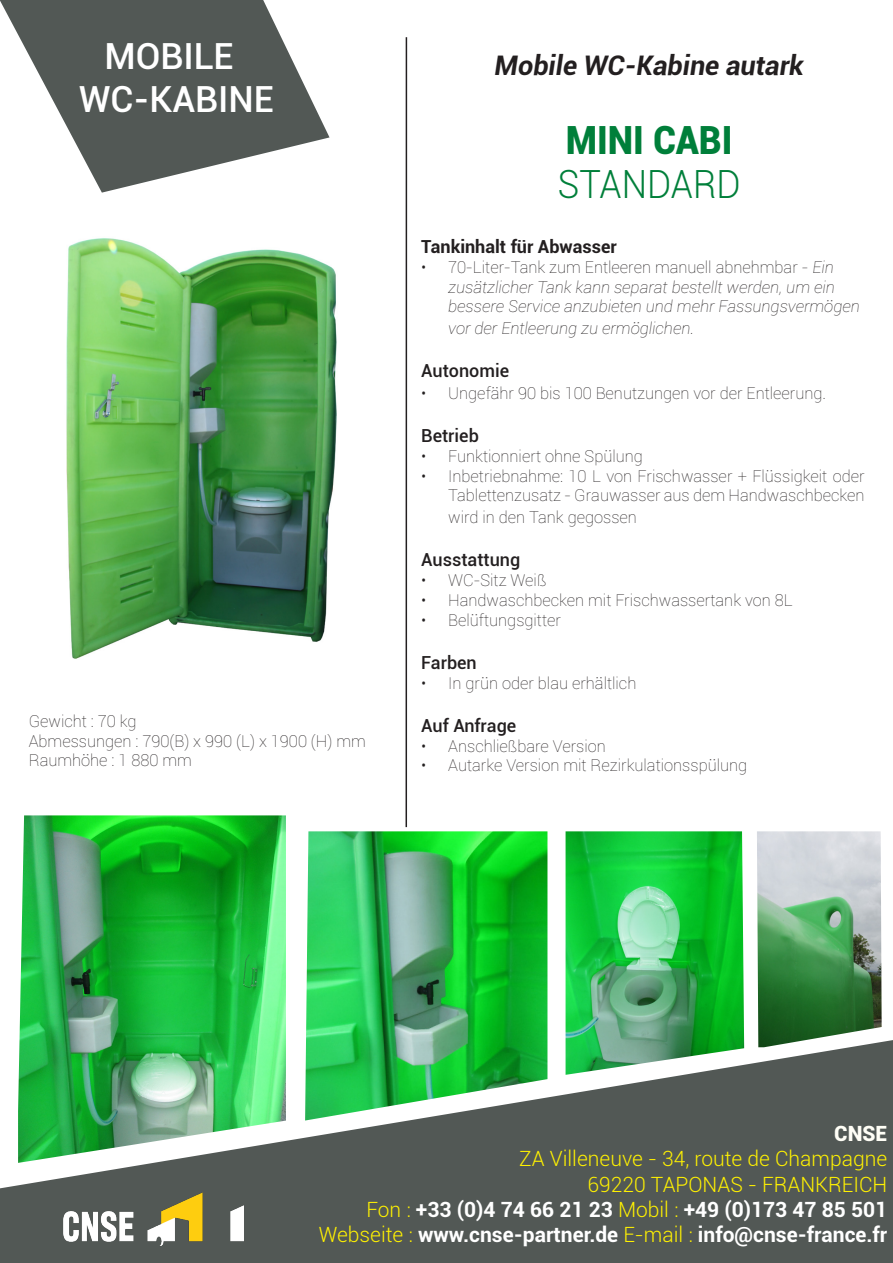
<style>
.page{position:relative;width:893px;height:1263px;background:#fff}
.page>*{position:absolute;margin:0;border:0;box-sizing:border-box;transform-origin:0 0}
.t1{font:900 38.85px "Roboto";color:#007f3a;scale:.93 1}
.t2{font:300 38.85px "Roboto";color:#007f3a;scale:.93 1}
.t3{font:500 36px "Roboto";color:#fff}
.t4{font:italic 700 27px "Roboto";color:#231f20}
.t5{font:700 21px "Roboto";color:#fff}
.t6{font:300 21px "Roboto";color:#fff101}
.t7{font:900 21px "Roboto";color:#fffef6}
.t8{font:500 18px "Roboto";color:#231f20}
.t9{font:700 18px "Roboto";color:#231f20}
.t10{font:100 16.5px/19.8px "Roboto";color:#231f20;text-align:right}
.t11{font:italic 100 16.5px/19.8px "Roboto";color:#231f20}
.s1{font-style:normal}
.s2{font-weight:300;color:#fff101}
</style>
<div class="page">
<svg style="left:0;top:0;width:330px;height:193px;fill:#525855"></svg>
<svg style="left:0;top:1040px;width:893px;height:223px;fill:#525855"></svg>
<hr style="left:405px;top:37px;width:2px;height:790px;background:#231f20">
<img style="left:18px;top:815px;width:268px;height:348px">
<img style="left:305px;top:831px;width:242px;height:289px">
<img style="left:566px;top:831px;width:178px;height:244px">
<img style="left:757px;top:831px;width:125px;height:216px">
<img style="left:66px;top:238px;width:271px;height:421px">
<img style="left:47px;top:1173px;width:208px;height:90px">
<p class="t3" style="left:104px;top:31px;width:131px">MOBILE</p>
<p class="t3" style="left:79px;top:74px;width:196px">WC-KABINE</p>
<p class="t10" style="left:29px;top:710px;width:109px">Gewicht : 70 kg</p>
<p class="t10" style="left:29px;top:730px;width:339px">Abmessungen : 790(B) x 990 (L) x 1900 (H) mm</p>
<p class="t10" style="left:29px;top:750px;width:165px">Raumhöhe : 1 880 mm</p>
<p class="t4" style="left:495px;top:46px;width:311px">Mobile WC-Kabine autark</p>
<p class="t1" style="left:566px;top:113px;width:181px">MINI CABI</p>
<p class="t2" style="left:558px;top:157px;width:198px">STANDARD</p>
<p class="t9" style="left:421px;top:234px;width:197px">Tankinhalt für Abwasser</p>
<p class="t11" style="left:448px;top:256px;width:413px;text-indent:-27px"><span class="s1">• 70-Liter-Tank zum Entleeren manuell abnehmbar -</span> Ein zusätzlicher Tank kann separat bestellt werden, um ein bessere Service anzubieten und mehr Fassungsvermögen</p>
<p class="t11" style="left:448px;top:318px;width:247px">vor der Entleerung zu ermöglichen.</p>
<p class="t8" style="left:421px;top:358px;width:89px">Autonomie</p>
<p class="t10" style="left:421px;top:382px;width:406px">• Ungefähr 90 bis 100 Benutzungen vor der Entleerung.</p>
<p class="t8" style="left:421px;top:423px;width:59px">Betrieb</p>
<p class="t10" style="left:421px;top:445px;width:223px">• Funktionniert ohne Spülung</p>
<p class="t10" style="left:421px;top:465px;width:445px">• Inbetriebnahme: 10 L von Frischwasser + Flüssigkeit oder<br>Tablettenzusatz - Grauwasser aus dem Handwaschbecken</p>
<p class="t10" style="left:448px;top:507px;width:190px">wird in den Tank gegossen</p>
<p class="t8" style="left:421px;top:547px;width:101px">Ausstattung</p>
<p class="t10" style="left:421px;top:570px;width:127px">• WC-Sitz Weiß</p>
<p class="t10" style="left:421px;top:589px;width:373px">• Handwaschbecken mit Frischwassertank von 8L</p>
<p class="t10" style="left:421px;top:609px;width:141px">• Belüftungsgitter</p>
<p class="t8" style="left:421px;top:650px;width:57px">Farben</p>
<p class="t10" style="left:421px;top:672px;width:217px">• In grün oder blau erhältlich</p>
<p class="t8" style="left:421px;top:713px;width:97px">Auf Anfrage</p>
<p class="t10" style="left:421px;top:735px;width:186px">• Anschließbare Version</p>
<p class="t10" style="left:421px;top:755px;width:327px">• Autarke Version mit Rezirkulationsspülung</p>
<p class="t7" style="left:834px;top:1119px;width:55px">CNSE</p>
<p class="t6" style="left:519px;top:1144px;width:370px">ZA Villeneuve - 34, route de Champagne</p>
<p class="t6" style="left:588px;top:1170px;width:301px">69220 TAPONAS - FRANKREICH</p>
<p class="t5" style="left:367px;top:1194px;width:522px"><span class="s2">Fon :</span> +33 (0)4 74 66 21 23 <span class="s2">Mobil :</span> +49 (0)173 47 85 501</p>
<p class="t5" style="left:319px;top:1220px;width:570px"><span class="s2">Webseite :</span> www.cnse-partner.de <span class="s2">E-mail :</span> info@cnse-france.fr</p>
</div>
